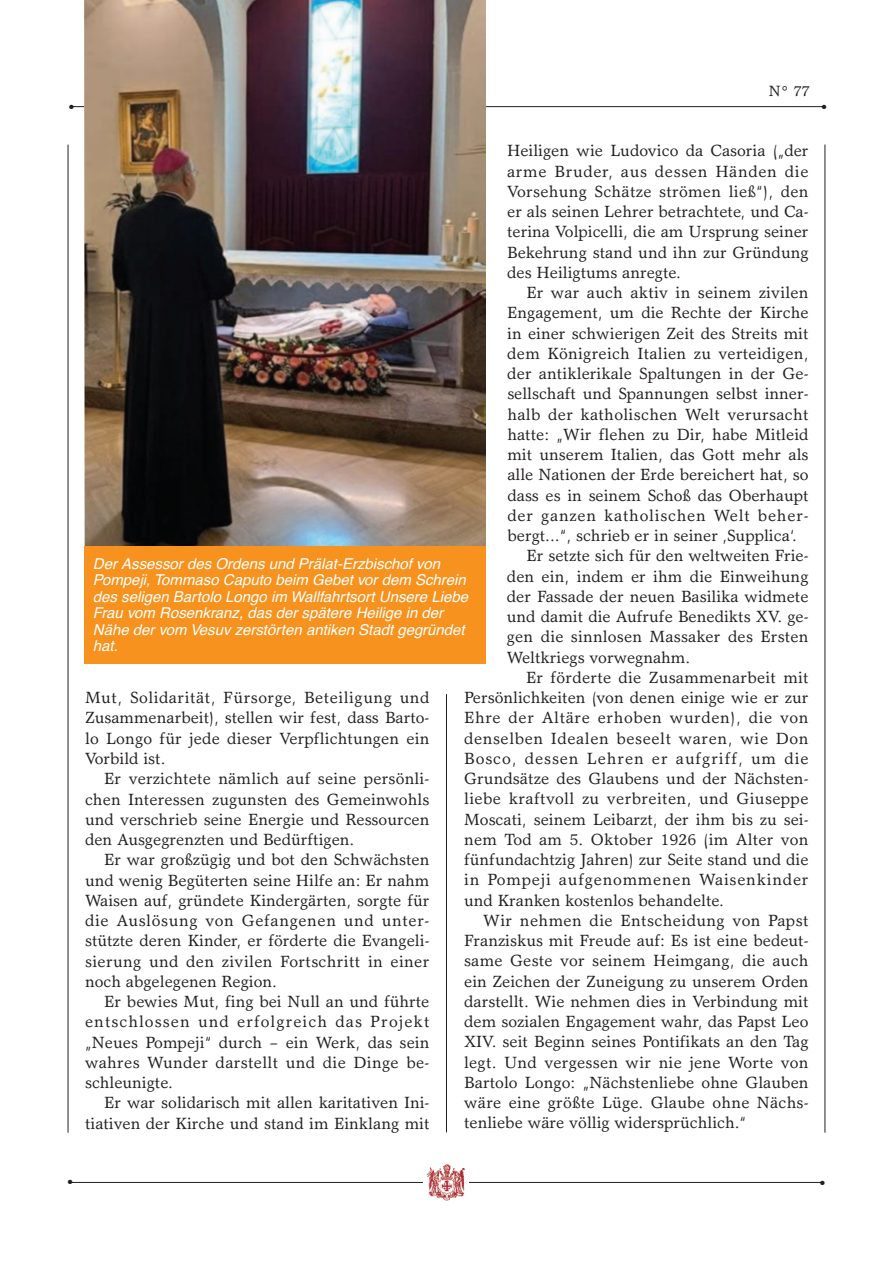
<style>
.page{position:relative;width:893px;height:1263px;background:#fff}
.page>*{position:absolute;margin:0;border:0;box-sizing:border-box;transform-origin:0 0}
.t1{font:16.35px/20.2px "Garth Graphic";color:#231f20;text-align:justify}
.t2{font:16.35px "Garth Graphic";letter-spacing:.025em;color:#231f20}
.t3{font:16.35px "Garth Graphic";letter-spacing:.035em;color:#231f20}
.t4{font:16.35px "Garth Graphic";letter-spacing:.045em;color:#231f20}
.t5{font:16.35px "Garth Graphic";letter-spacing:.055em;color:#231f20}
.t6{font:16.35px "Garth Graphic";letter-spacing:.02em;color:#231f20}
.t7{font:italic 15px/16.5px "Helvetica";color:#fff}
.t8{font:15px "Garth Graphic";color:#231f20}
.t9{font:6px "Zapf Dingbats";color:#231f20}
</style>
<div class="page">
<hr style="left:68px;top:145px;width:1px;height:987px;background:#231f20">
<hr style="left:825px;top:145px;width:1px;height:987px;background:#231f20">
<hr style="left:446px;top:694px;width:1px;height:438px;background:#231f20">
<hr style="left:69px;top:1182px;width:754px;height:1px;background:#231f20">
<div style="left:424px;top:1163px;width:45px;height:41px;background:#fff"></div>
<img style="left:426px;top:1164px;width:39px;height:37px">
<hr style="left:71px;top:106px;width:754px;height:1px;background:#231f20">
<img style="left:84px;top:0;width:402px;height:547px">
<div style="left:84px;top:547px;width:402px;height:117px;background:#f6921d"></div>
<p class="t8" style="left:769px;top:85px;width:42px">N° 77</p>
<p class="t9" style="left:69px;top:103px;width:6px">●</p>
<p class="t9" style="left:822px;top:103px;width:6px">●</p>
<p class="t1" style="left:507px;top:142px;width:303px">Heiligen wie Ludovico da Casoria („der arme Bruder, aus dessen Händen die Vorsehung Schätze strömen ließ“), den er als seinen Lehrer betrachtete, und Ca&shy;terina Volpicelli, die am Ursprung seiner Bekehrung stand und ihn zur Gründung des Heiligtums anregte.</p>
<p class="t1" style="left:526px;top:284px;width:284px">Er war auch aktiv in seinem zivilen</p>
<p class="t1" style="left:507px;top:304px;width:303px">Engagement, um die Rechte der Kirche</p>
<p class="t1" style="left:507px;top:325px;width:303px">in einer schwierigen Zeit des Streits mit</p>
<p class="t1" style="left:507px;top:345px;width:303px">dem Königreich Italien zu verteidigen,</p>
<p class="t1" style="left:507px;top:365px;width:303px">der antiklerikale Spaltungen in der Ge-</p>
<p class="t1" style="left:507px;top:385px;width:303px">sellschaft und Spannungen selbst inner-</p>
<p class="t6" style="left:507px;top:408px;width:303px">halb der katholischen Welt verursacht</p>
<p class="t1" style="left:507px;top:426px;width:303px">hatte: „Wir flehen zu Dir, habe Mitleid</p>
<p class="t1" style="left:507px;top:446px;width:303px">mit unserem Italien, das Gott mehr als</p>
<p class="t1" style="left:507px;top:466px;width:303px">alle Nationen der Erde bereichert hat, so</p>
<p class="t1" style="left:507px;top:487px;width:303px">dass es in seinem Schoß das Oberhaupt</p>
<p class="t4" style="left:507px;top:509px;width:303px">der ganzen katholischen Welt beher-</p>
<p class="t1" style="left:507px;top:527px;width:291px">bergt...“, schrieb er in seiner ‚Supplica‘.</p>
<p class="t1" style="left:527px;top:547px;width:283px">Er setzte sich für den weltweiten Frie-</p>
<p class="t1" style="left:507px;top:568px;width:303px">den ein, indem er ihm die Einweihung</p>
<p class="t1" style="left:507px;top:588px;width:303px">der Fassade der neuen Basilika widmete</p>
<p class="t1" style="left:507px;top:608px;width:303px">und damit die Aufrufe Benedikts XV. ge-</p>
<p class="t1" style="left:507px;top:628px;width:303px">gen die sinnlosen Massaker des Ersten</p>
<p class="t1" style="left:507px;top:649px;width:185px">Weltkriegs vorwegnahm.</p>
<p class="t1" style="left:526px;top:669px;width:284px">Er förderte die Zusammenarbeit mit</p>
<p class="t1" style="left:464px;top:689px;width:346px">Persönlichkeiten (von denen einige wie er zur</p>
<p class="t3" style="left:464px;top:712px;width:346px">Ehre der Altäre erhoben wurden), die von</p>
<p class="t3" style="left:464px;top:732px;width:346px">denselben Idealen beseelt waren, wie Don</p>
<p class="t5" style="left:464px;top:752px;width:346px">Bosco, dessen Lehren er aufgriff, um die</p>
<p class="t1" style="left:464px;top:770px;width:346px">Grundsätze des Glaubens und der Nächsten-</p>
<p class="t2" style="left:464px;top:793px;width:346px">liebe kraftvoll zu verbreiten, und Giuseppe</p>
<p class="t1" style="left:464px;top:811px;width:346px">Moscati, seinem Leibarzt, der ihm bis zu sei-</p>
<p class="t1" style="left:464px;top:831px;width:346px">nem Tod am 5. Oktober 1926 (im Alter von</p>
<p class="t1" style="left:464px;top:851px;width:346px">fünfundachtzig Jahren) zur Seite stand und die</p>
<p class="t4" style="left:464px;top:874px;width:346px">in Pompeji aufgenommenen Waisenkinder</p>
<p class="t1" style="left:464px;top:892px;width:261px">und Kranken kostenlos behandelte.</p>
<p class="t2" style="left:483px;top:914px;width:327px">Wir nehmen die Entscheidung von Papst</p>
<p class="t1" style="left:464px;top:932px;width:346px">Franziskus mit Freude auf: Es ist eine bedeut-</p>
<p class="t1" style="left:464px;top:952px;width:346px">same Geste vor seinem Heimgang, die auch</p>
<p class="t1" style="left:464px;top:973px;width:346px">ein Zeichen der Zuneigung zu unserem Orden</p>
<p class="t1" style="left:464px;top:993px;width:346px">darstellt. Wie nehmen dies in Verbindung mit</p>
<p class="t1" style="left:464px;top:1013px;width:346px">dem sozialen Engagement wahr, das Papst Leo</p>
<p class="t1" style="left:464px;top:1033px;width:346px">XIV. seit Beginn seines Pontifikats an den Tag</p>
<p class="t1" style="left:464px;top:1054px;width:346px">legt. Und vergessen wir nie jene Worte von</p>
<p class="t1" style="left:464px;top:1074px;width:346px">Bartolo Longo: „Nächstenliebe ohne Glauben</p>
<p class="t1" style="left:464px;top:1094px;width:346px">wäre eine größte Lüge. Glaube ohne Nächs-</p>
<p class="t1" style="left:464px;top:1114px;width:284px">tenliebe wäre völlig widersprüchlich.“</p>
<p class="t7" style="left:93px;top:555px;width:377px">Der Assessor des Ordens und Prälat-Erzbischof von Pompeji, Tommaso Caputo beim Gebet vor dem Schrein des seligen Bartolo Longo im Wallfahrtsort Unsere Liebe Frau vom Rosenkranz, das der spätere Heilige in der Nähe der vom Vesuv zerstörten antiken Stadt gegründet hat.</p>
<p class="t1" style="left:85px;top:689px;width:346px">Mut, Solidarität, Fürsorge, Beteiligung und Zusammenarbeit), stellen wir fest, dass Barto&shy;lo Longo für jede dieser Verpflichtungen ein Vorbild ist.</p>
<p class="t1" style="left:85px;top:770px;width:346px;text-indent:19px">Er verzichtete nämlich auf seine persönli&shy;chen Interessen zugunsten des Gemeinwohls und verschrieb seine Energie und Ressourcen den Ausgegrenzten und Bedürftigen.</p>
<p class="t1" style="left:85px;top:851px;width:346px;text-indent:19px">Er war großzügig und bot den Schwächsten und wenig Begüterten seine Hilfe an: Er nahm Waisen auf, gründete Kindergärten, sorgte für die Auslösung von Gefangenen und unter&shy;stützte deren Kinder, er förderte die Evangeli&shy;sierung und den zivilen Fortschritt in einer noch abgelegenen Region.</p>
<p class="t1" style="left:85px;top:993px;width:346px;text-indent:19px">Er bewies Mut, fing bei Null an und führte entschlossen und erfolgreich das Projekt „Neues Pompeji“ durch – ein Werk, das sein wahres Wunder darstellt und die Dinge be&shy;schleunigte.</p>
<p class="t1" style="left:85px;top:1094px;width:346px;text-align:right">Er war solidarisch mit allen karitativen Ini&shy;tiativen der Kirche und stand im Einklang mit</p>
<p class="t9" style="left:68px;top:1179px;width:6px">●</p>
<p class="t9" style="left:820px;top:1179px;width:6px">●</p>
</div>
